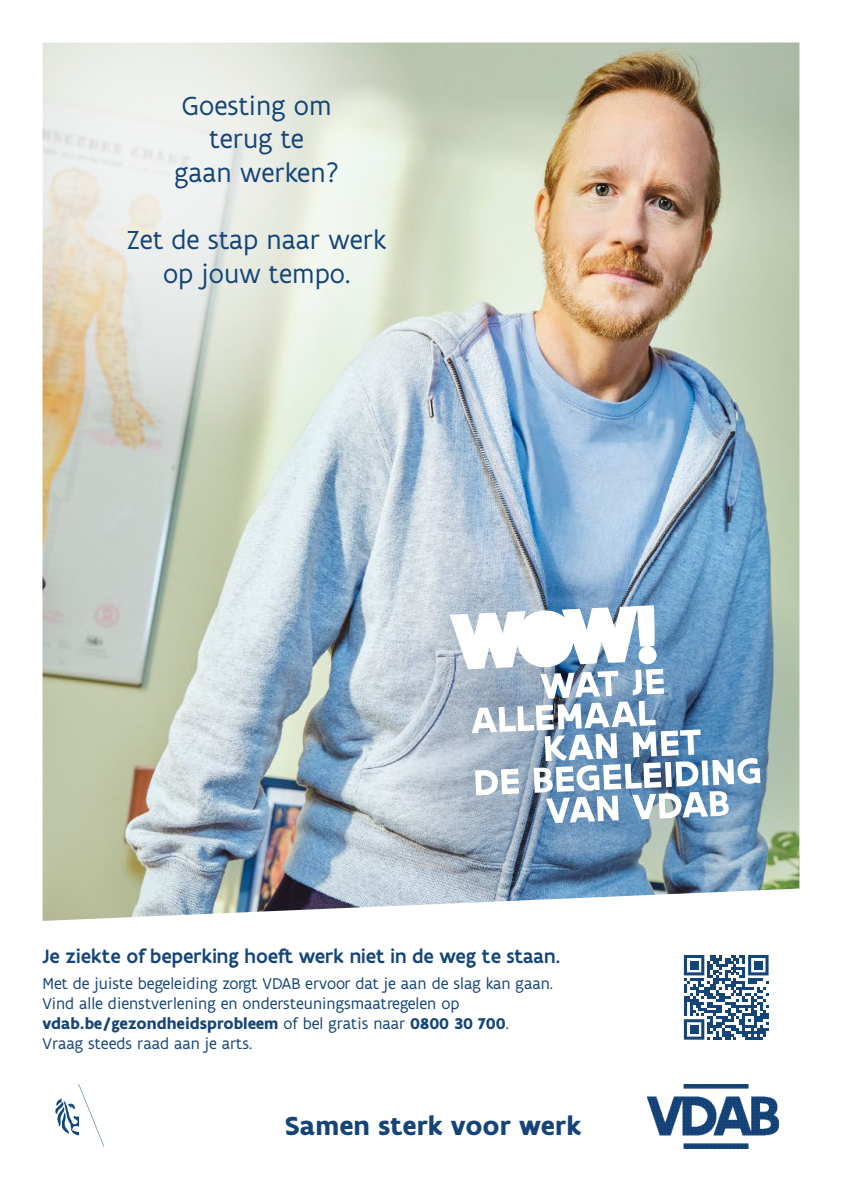
<style>
.page{position:relative;width:842px;height:1191px;background:#fff}
.page>*{position:absolute;margin:0;border:0;box-sizing:border-box;transform-origin:0 0}
.t1{font:28px/33.6px "Flanders Art Sans";color:#144478;text-align:center}
.t2{font:700 27.9px "Flanders Art Sans";color:#144478}
.t3{font:500 20.7px "Flanders Art Sans";color:#144478}
.t4{font:16.7px/20.1px "Flanders Art Sans";color:#144478}
.s1{font-weight:700}
</style>
<div class="page">
<img style="left:42px;top:42px;width:758px;height:1107px">
<img style="left:43px;top:1084px;width:61px;height:64px">
<img style="left:647px;top:1084px;width:132px;height:64px">
<svg style="left:449px;top:605px;width:311px;height:218px"></svg>
<svg style="left:684px;top:955px;width:84px;height:84px"></svg>
<div style="left:690px;top:960px;width:8px;height:9px;background:#144478"></div>
<div style="left:754px;top:960px;width:9px;height:9px;background:#144478"></div>
<div style="left:690px;top:1025px;width:8px;height:8px;background:#144478"></div>
<h1 class="t1" style="left:174px;top:89px;width:166px">Goesting om terug te<br>gaan werken?</h1>
<h1 class="t1" style="left:127px;top:223px;width:261px">Zet de stap naar werk op jouw tempo.</h1>
<p class="t3" style="left:43px;top:943px;width:519px">Je ziekte of beperking hoeft werk niet in de weg te staan.</p>
<p class="t4" style="left:43px;top:973px;width:512px">Met de juiste begeleiding zorgt VDAB ervoor dat je aan de slag kan gaan.<br>Vind alle dienstverlening en ondersteuningsmaatregelen op <span class="s1">vdab.be/gezondheidsprobleem</span> of bel gratis naar <span class="s1">0800 30 700</span>.<br>Vraag steeds raad aan je arts.</p>
<h2 class="t2" style="left:285px;top:1108px;width:298px">Samen sterk voor werk</h2>
</div>
